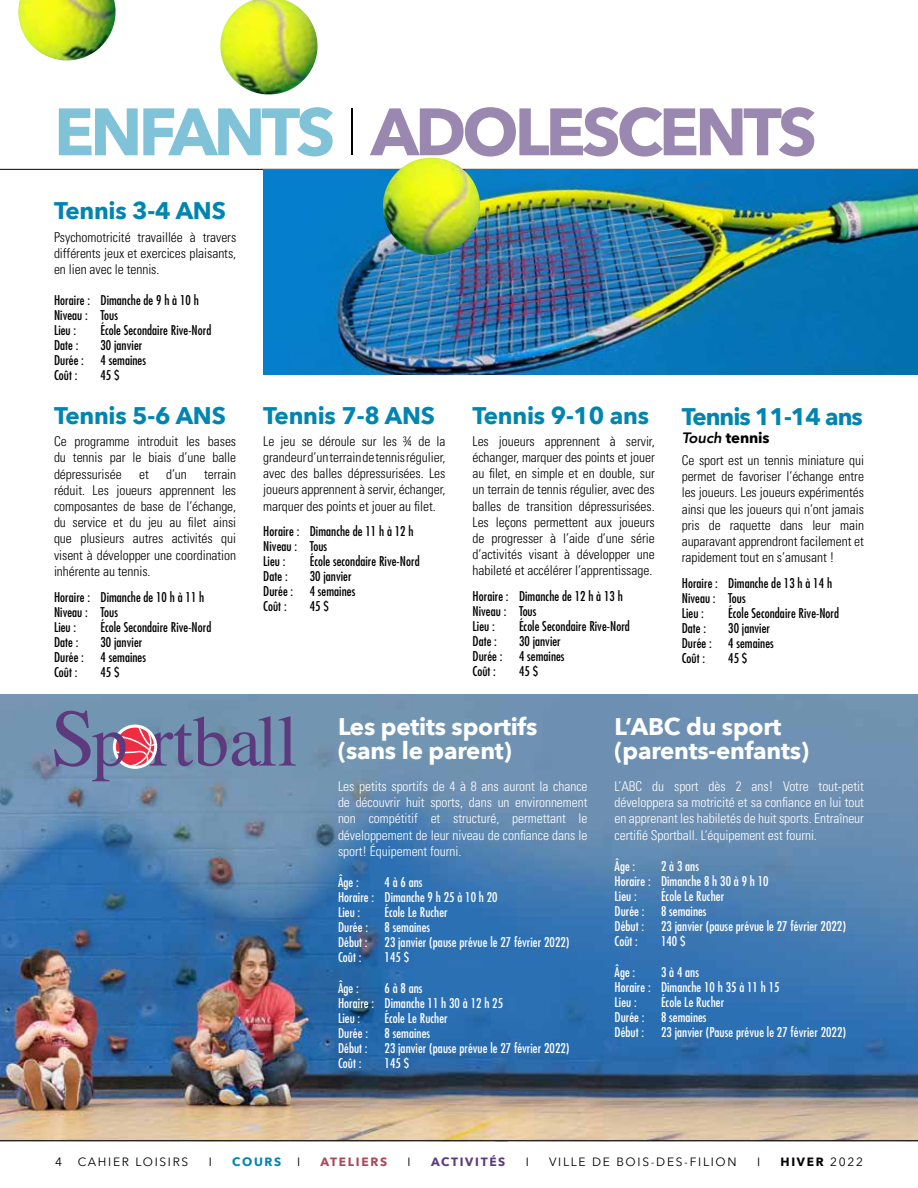
<style>
.page{position:relative;width:918px;height:1188px;background:#fff}
.page>*{position:absolute;margin:0;border:0;box-sizing:border-box;transform-origin:0 0}
.t1{font:700 66.15px "Avenir Next";letter-spacing:-.06em;color:#9b88b1}
.t2{font:700 24px/24px "Avenir Next";letter-spacing:-.01em;color:#fff}
.t3{font:700 24px "Avenir Next";letter-spacing:-.01em;color:#0085b1}
.t4{font:700 24px "Avenir Next";letter-spacing:-.04em;color:#0085b1}
.t5{font:700 15px "Avenir Next";letter-spacing:-.01em;color:#000}
.t6{font:300 condensed 13.5px/16.2px "Univers";letter-spacing:-.005em;color:#000;text-align:justify}
.t7{font:300 condensed 13.5px/16.2px "Univers";letter-spacing:-.005em;color:#fff;text-align:justify}
.t8{font:condensed 13.2px/15px "Futura";letter-spacing:.005em;color:#000}
.t9{font:condensed 13.2px/15px "Futura";letter-spacing:.005em;color:#fff}
.t10{font:12px "Avenir Next";letter-spacing:.14em;color:#000}
.t11{font:700 12px "Avenir Next";letter-spacing:.14em;color:#5d3a7e}
.t12{font:700 12px "Avenir Next";letter-spacing:.14em;color:#000}
.t13{font:700 12px "Avenir Next";letter-spacing:.14em;color:#aa475a}
.t14{font:700 12px "Avenir Next";letter-spacing:.14em;color:#0085b1}
.s1{color:#80c2d8}
.s2{font-weight:200;color:#000}
.s3{font-family:"Avenir";font-weight:800;font-style:italic}
.s4{font-weight:400}
</style>
<div class="page">
<img style="left:0;top:694px;width:918px;height:446px">
<hr style="left:0;top:169px;width:918px;height:1px;background:#000">
<hr style="left:0;top:1140px;width:918px;height:1px;background:#000">
<svg style="left:54px;top:711px;width:242px;height:70px;background:#7880a3"></svg>
<img style="left:263px;top:170px;width:655px;height:205px">
<img style="left:383px;top:158px;width:97px;height:97px;border-radius:49px">
<img style="left:220px;top:0;width:98px;height:95px">
<img style="left:18px;top:0;width:98px;height:61px">
<h1 class="t1" style="left:54px;top:75px;width:764px"><span class="s1">ENFANTS</span> <span class="s2">I</span> ADOLESCENTS</h1>
<h2 class="t3" style="left:54px;top:190px;width:173px">Tennis 3-4 ANS</h2>
<p class="t6" style="left:54px;top:228px;width:184px">Psychomotricité travaillée à travers différents jeux et exercices plaisants, en lien avec le tennis.</p>
<p class="t8" style="left:54px;top:292px;width:146px">Horaire : Dimanche de 9 h à 10 h<br>Niveau : Tous<br>Lieu :</p>
<p class="t8" style="left:101px;top:322px;width:112px">École Secondaire Rive-Nord</p>
<p class="t8" style="left:54px;top:337px;width:26px">Date :</p>
<p class="t8" style="left:101px;top:337px;width:43px">30 janvier</p>
<p class="t8" style="left:54px;top:352px;width:32px">Durée :</p>
<p class="t8" style="left:101px;top:352px;width:47px">4 semaines</p>
<p class="t8" style="left:54px;top:367px;width:25px">Coût :</p>
<p class="t8" style="left:101px;top:367px;width:21px">45 $</p>
<h2 class="t3" style="left:54px;top:395px;width:173px">Tennis 5-6 ANS</h2>
<p class="t6" style="left:54px;top:433px;width:184px">Ce programme introduit les bases du tennis par le biais d’une balle dépressurisée</p>
<p class="t6" style="left:54px;top:465px;width:184px;text-indent:150px">terrain réduit. Les joueurs apprennent les composantes de base de l’échange, du service et du jeu au filet ainsi que plusieurs autres activités qui visent à développer une coordination inhérente au tennis.</p>
<p class="t8" style="left:54px;top:589px;width:152px">Horaire : Dimanche de 10 h à 11 h<br>Niveau : Tous<br>Lieu :</p>
<p class="t6" style="left:139px;top:465px;width:11px">et</p>
<p class="t6" style="left:166px;top:465px;width:22px">d’un</p>
<p class="t8" style="left:101px;top:619px;width:112px">École Secondaire Rive-Nord</p>
<p class="t8" style="left:54px;top:634px;width:26px">Date :</p>
<p class="t8" style="left:101px;top:634px;width:43px">30 janvier</p>
<p class="t8" style="left:54px;top:649px;width:32px">Durée :</p>
<p class="t8" style="left:101px;top:649px;width:47px">4 semaines</p>
<p class="t8" style="left:54px;top:664px;width:25px">Coût :</p>
<p class="t8" style="left:101px;top:664px;width:21px">45 $</p>
<h2 class="t3" style="left:263px;top:394px;width:173px">Tennis 7-8 ANS</h2>
<p class="t6" style="left:263px;top:433px;width:184px">Le jeu se déroule sur les ¾ de la grandeur d’un terrain de tennis régulier, avec des balles dépressurisées. Les joueurs apprennent à servir, échanger, marquer des points et jouer au filet.</p>
<p class="t8" style="left:263px;top:524px;width:152px">Horaire : Dimanche de 11 h à 12 h<br>Niveau : Tous<br>Lieu :</p>
<p class="t8" style="left:310px;top:554px;width:111px">École secondaire Rive-Nord</p>
<p class="t8" style="left:263px;top:569px;width:26px">Date :</p>
<p class="t8" style="left:310px;top:569px;width:43px">30 janvier</p>
<p class="t8" style="left:263px;top:584px;width:32px">Durée :</p>
<p class="t8" style="left:310px;top:584px;width:47px">4 semaines</p>
<p class="t8" style="left:263px;top:599px;width:25px">Coût :</p>
<p class="t8" style="left:310px;top:599px;width:21px">45 $</p>
<h2 class="t3" style="left:472px;top:394px;width:178px">Tennis 9-10 ans</h2>
<p class="t6" style="left:472px;top:433px;width:184px">Les joueurs apprennent à servir, échanger, marquer des points et jouer au filet, en simple et en double, sur un terrain de tennis régulier, avec des balles de transition dépressurisées.<br>Les leçons permettent aux joueurs de progresser à l’aide d’une série d’activités visant à développer une habileté et accélérer l’apprentissage.</p>
<p class="t8" style="left:472px;top:589px;width:152px">Horaire : Dimanche de 12 h à 13 h<br>Niveau : Tous<br>Lieu :</p>
<p class="t8" style="left:519px;top:619px;width:112px">École Secondaire Rive-Nord</p>
<p class="t8" style="left:472px;top:634px;width:26px">Date :</p>
<p class="t8" style="left:519px;top:634px;width:43px">30 janvier</p>
<p class="t8" style="left:472px;top:649px;width:32px">Durée :</p>
<p class="t8" style="left:519px;top:649px;width:47px">4 semaines</p>
<p class="t8" style="left:472px;top:664px;width:25px">Coût :</p>
<p class="t8" style="left:519px;top:664px;width:21px">45 $</p>
<h2 class="t4" style="left:682px;top:396px;width:183px">Tennis 11-14 ans</h2>
<p class="t5" style="left:682px;top:425px;width:89px"><span class="s3">Touch</span> tennis</p>
<p class="t6" style="left:682px;top:452px;width:184px">Ce sport est un tennis miniature qui permet de favoriser l’échange entre les joueurs. Les joueurs expérimentés ainsi que les joueurs qui n’ont jamais pris de raquette dans leur main auparavant apprendront facilement et rapidement tout en s’amusant !</p>
<p class="t8" style="left:682px;top:575px;width:152px">Horaire : Dimanche de 13 h à 14 h<br>Niveau : Tous<br>Lieu :</p>
<p class="t8" style="left:728px;top:605px;width:112px">École Secondaire Rive-Nord</p>
<p class="t8" style="left:682px;top:620px;width:26px">Date :</p>
<p class="t8" style="left:728px;top:620px;width:43px">30 janvier</p>
<p class="t8" style="left:682px;top:635px;width:32px">Durée :</p>
<p class="t8" style="left:728px;top:635px;width:47px">4 semaines</p>
<p class="t8" style="left:682px;top:650px;width:25px">Coût :</p>
<p class="t8" style="left:728px;top:650px;width:21px">45 $</p>
<h2 class="t2" style="left:338px;top:714px;width:201px">Les petits sportifs (sans le parent)</h2>
<p class="t7" style="left:338px;top:778px;width:251px">Les petits sportifs de 4 à 8 ans auront la chance de découvrir huit sports, dans un environnement non compétitif et structuré, permettant le développement de leur niveau de confiance dans le sport! Équipement fourni.</p>
<p class="t9" style="left:338px;top:874px;width:22px">Âge :</p>
<p class="t9" style="left:338px;top:874px;width:161px;text-indent:47px">4 à 6 ans<br>Horaire : Dimanche 9 h 25 à 10 h 20<br>Lieu :</p>
<p class="t9" style="left:385px;top:904px;width:65px">École Le Rucher</p>
<p class="t9" style="left:338px;top:919px;width:32px">Durée :</p>
<p class="t9" style="left:385px;top:919px;width:47px">8 semaines</p>
<p class="t9" style="left:338px;top:934px;width:31px">Début :</p>
<p class="t9" style="left:385px;top:934px;width:187px">23 janvier (pause prévue le 27 février 2022)</p>
<p class="t9" style="left:338px;top:949px;width:25px">Coût :</p>
<p class="t9" style="left:385px;top:949px;width:26px">145 $</p>
<p class="t9" style="left:338px;top:981px;width:22px">Âge :</p>
<p class="t9" style="left:338px;top:981px;width:167px;text-indent:47px">6 à 8 ans<br>Horaire : Dimanche 11 h 30 à 12 h 25<br>Lieu :</p>
<p class="t9" style="left:385px;top:1011px;width:65px">École Le Rucher</p>
<p class="t9" style="left:338px;top:1026px;width:32px">Durée :</p>
<p class="t9" style="left:385px;top:1026px;width:47px">8 semaines</p>
<p class="t9" style="left:338px;top:1041px;width:31px">Début :</p>
<p class="t9" style="left:385px;top:1041px;width:187px">23 janvier (pause prévue le 27 février 2022)</p>
<p class="t9" style="left:338px;top:1056px;width:25px">Coût :</p>
<p class="t9" style="left:385px;top:1056px;width:26px">145 $</p>
<h2 class="t2" style="left:615px;top:714px;width:196px">L’ABC du sport (parents-enfants)</h2>
<p class="t7" style="left:615px;top:778px;width:251px">L’ABC du sport dès 2 ans! Votre tout-petit développera sa motricité et sa confiance en lui tout en apprenant les habiletés de huit sports. Entraîneur certifié Sportball. L’équipement est fourni.</p>
<p class="t9" style="left:615px;top:858px;width:22px">Âge :</p>
<p class="t9" style="left:615px;top:858px;width:156px;text-indent:47px">2 à 3 ans<br>Horaire : Dimanche 8 h 30 à 9 h 10<br>Lieu :</p>
<p class="t9" style="left:661px;top:888px;width:65px">École Le Rucher</p>
<p class="t9" style="left:615px;top:903px;width:32px">Durée :</p>
<p class="t9" style="left:661px;top:903px;width:47px">8 semaines</p>
<p class="t9" style="left:615px;top:918px;width:31px">Début :</p>
<p class="t9" style="left:661px;top:918px;width:187px">23 janvier (pause prévue le 27 février 2022)</p>
<p class="t9" style="left:615px;top:933px;width:25px">Coût :</p>
<p class="t9" style="left:661px;top:933px;width:26px">140 $</p>
<p class="t9" style="left:615px;top:964px;width:22px">Âge :</p>
<p class="t9" style="left:615px;top:964px;width:167px;text-indent:47px">3 à 4 ans<br>Horaire : Dimanche 10 h 35 à 11 h 15<br>Lieu :</p>
<p class="t9" style="left:661px;top:994px;width:65px">École Le Rucher</p>
<p class="t9" style="left:615px;top:1009px;width:32px">Durée :</p>
<p class="t9" style="left:661px;top:1009px;width:47px">8 semaines</p>
<p class="t9" style="left:615px;top:1024px;width:31px">Début :</p>
<p class="t9" style="left:661px;top:1024px;width:187px">23 janvier (Pause prévue le 27 février 2022)</p>
<p class="t10" style="left:55px;top:1152px;width:8px">4</p>
<p class="t10" style="left:78px;top:1152px;width:112px">CAHIER LOISIRS</p>
<p class="t10" style="left:209px;top:1152px;width:5px">I</p>
<p class="t14" style="left:232px;top:1152px;width:51px">COURS</p>
<p class="t10" style="left:297px;top:1152px;width:5px">I</p>
<p class="t13" style="left:321px;top:1152px;width:68px">ATELIERS</p>
<p class="t10" style="left:407px;top:1152px;width:5px">I</p>
<p class="t11" style="left:431px;top:1152px;width:76px">ACTIVITÉS</p>
<p class="t10" style="left:526px;top:1152px;width:5px">I</p>
<p class="t10" style="left:549px;top:1152px;width:189px">VILLE DE BOIS-DES-FILION</p>
<p class="t10" style="left:757px;top:1152px;width:5px">I</p>
<p class="t12" style="left:781px;top:1152px;width:84px">HIVER <span class="s4">2022</span></p>
</div>
